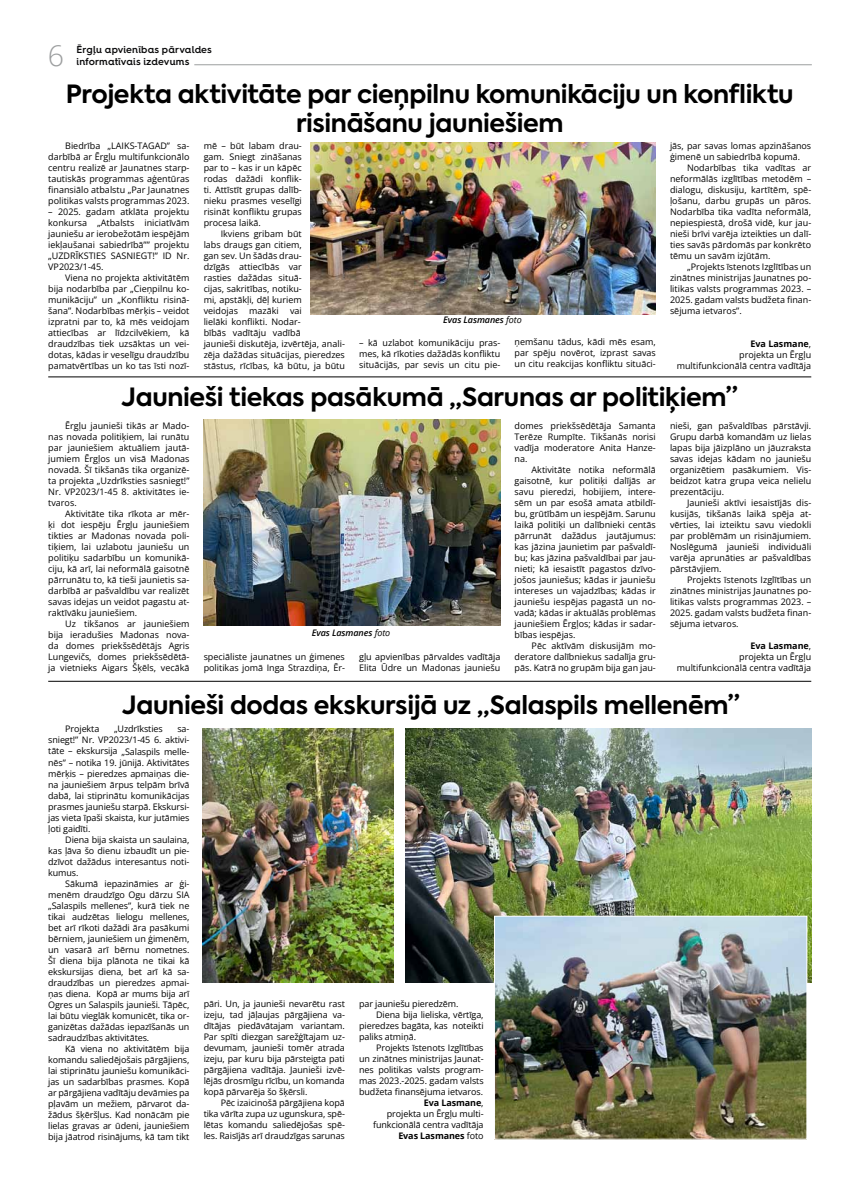
<style>
.page{position:relative;width:851px;height:1191px;background:#fff}
.page>*{position:absolute;margin:0;border:0;box-sizing:border-box;transform-origin:0 0}
.t1{font:300 28.5px "Open Sans";color:#9c9e9f}
.t2{font:700 25px/29px "Axiforma";letter-spacing:-.015em;color:#000;text-align:center}
.t3{font:600 10px/12px "Hurme Geometric Sans 4";letter-spacing:.01em;color:#0a0a0b}
.t4{font:9px/11px "Open Sans";color:#000;text-align:justify}
.t5{font:italic 600 9px "Open Sans";letter-spacing:-.01em;color:#000}
.t6{font:700 9px "Open Sans";letter-spacing:-.01em;color:#000}
.s1{font-weight:700}
.s2{font-weight:400}
</style>
<div class="page">
<hr style="left:194px;top:64px;width:617px;height:1px;background:#9c9e9f">
<hr style="left:48px;top:681px;width:763px;height:1px;background:#000">
<hr style="left:48px;top:377px;width:763px;height:1px;background:#000">
<img style="left:405px;top:729px;width:406px;height:253px">
<img style="left:202px;top:729px;width:191px;height:254px">
<img style="left:496px;top:917px;width:309px;height:220px">
<div style="left:494px;top:915px;width:313px;height:224px;border:1px solid #fff"></div>
<img style="left:204px;top:420px;width:296px;height:205px">
<img style="left:310px;top:142px;width:345px;height:173px">
<h1 class="t1" style="left:48px;top:36px;width:18px">6</h1>
<p class="t3" style="left:77px;top:44px;width:137px">Ērgļu apvienības pārvaldes informatīvais izdevums</p>
<h2 class="t2" style="left:66px;top:80px;width:729px">Projekta aktivitāte par cieņpilnu komunikāciju un konfliktu risināšanu jauniešiem</h2>
<p class="t4" style="left:48px;top:140px;width:143px;text-indent:17px">Biedrība „LAIKS-TAGAD” sa&shy;darbībā ar Ērgļu multifunkcionālo centru realizē ar Jaunatnes starp&shy;tautiskās programmas aģentūras finansiālo atbalstu „Par Jaunatnes politikas valsts programmas 2023.</p>
<p class="t4" style="left:48px;top:206px;width:143px">– 2025. gadam atklāta projektu konkursa „Atbalsts iniciatīvām jauniešu ar ierobežotām iespējām iekļaušanai sabiedrībā”” projektu „UZDRĪKSTIES SASNIEGT!” ID Nr.<br>VP2023/1-45.</p>
<p class="t4" style="left:48px;top:272px;width:143px;text-indent:17px">Viena no projekta aktivitātēm bija nodarbība par „Cieņpilnu ko&shy;munikāciju” un „Konfliktu risinā&shy;šana”. Nodarbības mērķis – veidot izpratni par to, kā mēs veidojam attiecības ar līdzcilvēkiem, kā draudzības tiek uzsāktas un vei&shy;dotas, kādas ir veselīgu draudzību pamatvērtības un ko tas īsti nozī-</p>
<p class="t4" style="left:670px;top:140px;width:143px">jās, par savas lomas apzināšanos ģimenē un sabiedrībā kopumā.</p>
<p class="t4" style="left:670px;top:162px;width:143px;text-indent:17px">Nodarbības tika vadītas ar neformālās izglītības metodēm – dialogu, diskusiju, kartītēm, spē&shy;ļošanu, darbu grupās un pāros.<br>Nodarbība tika vadīta neformālā, nepiespiestā, drošā vidē, kur jau&shy;nieši brīvi varēja izteikties un dalī&shy;ties savās pārdomās par konkrēto tēmu un savām izjūtām.</p>
<p class="t4" style="left:670px;top:261px;width:143px;text-indent:17px">„Projekts īstenots Izglītības un zinātnes ministrijas Jaunatnes po&shy;litikas valsts programmas 2023. – 2025. gadam valsts budžeta finan&shy;sējuma ietvaros”.</p>
<p class="t4" style="left:676px;top:338px;width:136px;text-align:right"><span class="s1">Eva Lasmane</span>,<br>projekta un Ērgļu multifunkcionālā centra vadītāja</p>
<p class="t4" style="left:204px;top:139px;width:100px">mē – būt labam drau&shy;gam. Sniegt zināšanas par to – kas ir un kāpēc rodas dažādi konflik&shy;ti. Attīstīt grupas dalīb&shy;nieku prasmes veselīgi risināt konfliktu grupas procesa laikā.</p>
<p class="t4" style="left:204px;top:227px;width:143px;text-align:left;text-indent:17px">Ikviens gribam būt<br>labs draugs gan citiem,<br>gan sev. Un šādās drau-<br>dzīgās attiecībās var<br>rasties dažādas situā-<br>cijas, sakritības, notiku-<br>mi, apstākļi, dēļ kuriem<br>veidojas mazāki vai<br>lielāki konflikti. Nodar-<br>bībās vadītāju vadībā<br>jaunieši diskutēja, izvērtēja, anali&shy;zēja dažādas situācijas, pieredzes stāstus, rīcības, kā būtu, ja būtu</p>
<p class="t5" style="left:443px;top:314px;width:80px">Evas Lasmanes <span class="s2">foto</span></p>
<p class="t4" style="left:514px;top:336px;width:143px">ņemšanu tādus, kādi mēs esam, par spēju novērot, izprast savas un citu reakcijas konfliktu situāci-</p>
<p class="t4" style="left:359px;top:337px;width:143px">– kā uzlabot komunikāciju pras&shy;mes, kā rīkoties dažādās konfliktu situācijās, par sevis un citu pie-</p>
<h2 class="t2" style="left:121px;top:383px;width:618px">Jaunieši tiekas pasākumā „Sarunas ar politiķiem”</h2>
<p class="t4" style="left:48px;top:419px;width:143px;text-indent:17px">Ērgļu jaunieši tikās ar Mado&shy;nas novada politiķiem, lai runātu par jauniešiem aktuāliem jautā&shy;jumiem Ērgļos un visā Madonas novadā. Šī tikšanās tika organizē&shy;ta projekta „Uzdrīksties sasniegt!” Nr. VP2023/1-45 8. aktivitātes ie&shy;tvaros.</p>
<p class="t4" style="left:48px;top:507px;width:143px;text-indent:17px">Aktivitāte tika rīkota ar mēr&shy;ķi dot iespēju Ērgļu jauniešiem tikties ar Madonas novada poli&shy;tiķiem, lai uzlabotu jauniešu un politiķu sadarbību un komunikā&shy;ciju, kā arī, lai neformālā gaisotnē pārrunātu to, kā tieši jaunietis sa&shy;darbībā ar pašvaldību var realizēt savas idejas un veidot pagastu at&shy;raktīvāku jauniešiem.</p>
<p class="t4" style="left:48px;top:617px;width:143px;text-indent:17px">Uz tikšanos ar jauniešiem bija ieradušies Madonas nova&shy;da domes priekšsēdētājs Agris Lungevičs, domes priekšsēdētā&shy;ja vietnieks Aigars Šķēls, vecākā</p>
<p class="t4" style="left:670px;top:419px;width:143px">nieši, gan pašvaldības pārstāvji.<br>Grupu darbā komandām uz lielas lapas bija jāizplāno un jāuzraksta savas idejas kādam no jauniešu organizētiem pasākumiem. Vis&shy;beidzot katra grupa veica nelielu prezentāciju.</p>
<p class="t4" style="left:670px;top:496px;width:143px;text-indent:17px">Jaunieši aktīvi iesaistījās dis&shy;kusijās, tikšanās laikā spēja at&shy;vērties, lai izteiktu savu viedokli par problēmām un risinājumiem.<br>Noslēgumā jaunieši individuāli varēja aprunāties ar pašvaldības pārstāvjiem.</p>
<p class="t4" style="left:670px;top:573px;width:143px;text-indent:17px">Projekts īstenots Izglītības un zinātnes ministrijas Jaunatnes po&shy;litikas valsts programmas 2023. – 2025. gadam valsts budžeta finan&shy;sējuma ietvaros.</p>
<p class="t4" style="left:676px;top:639px;width:136px;text-align:right"><span class="s1">Eva Lasmane</span>,<br>projekta un Ērgļu multifunkcionālā centra vadītāja</p>
<p class="t4" style="left:514px;top:419px;width:143px">domes priekšsēdētāja Samanta Terēze Rumpīte. Tikšanās norisi vadīja moderatore Anita Hanze&shy;na.</p>
<p class="t4" style="left:514px;top:463px;width:143px;text-indent:17px">Aktivitāte notika neformālā gaisotnē, kur politiķi dalījās ar savu pieredzi, hobijiem, intere&shy;sēm un par esošā amata atbildī&shy;bu, grūtībām un iespējām. Sarunu laikā politiķi un dalībnieki centās pārrunāt dažādus jautājumus: kas jāzina jaunietim par pašvaldī&shy;bu; kas jāzina pašvaldībai par jau&shy;nieti; kā iesaistīt pagastos dzīvo&shy;jošos jauniešus; kādas ir jauniešu intereses un vajadzības; kādas ir jauniešu iespējas pagastā un no&shy;vadā; kādas ir aktuālās problēmas jauniešiem Ērgļos; kādas ir sadar&shy;bības iespējas.</p>
<p class="t4" style="left:514px;top:639px;width:143px;text-indent:17px">Pēc aktīvām diskusijām mo&shy;deratore dalībniekus sadalīja gru&shy;pās. Katrā no grupām bija gan jau-</p>
<p class="t5" style="left:312px;top:627px;width:80px">Evas Lasmanes <span class="s2">foto</span></p>
<p class="t4" style="left:359px;top:650px;width:143px">gļu apvienības pārvaldes vadītāja<br>Elita Ūdre un Madonas jauniešu</p>
<p class="t4" style="left:204px;top:650px;width:143px">speciāliste jaunatnes un ģimenes politikas jomā Inga Strazdiņa, Ēr-</p>
<h2 class="t2" style="left:122px;top:690px;width:619px">Jaunieši dodas ekskursijā uz „Salaspils mellenēm”</h2>
<p class="t4" style="left:65px;top:723px;width:36px">Projekta</p>
<p class="t4" style="left:114px;top:723px;width:50px">„Uzdrīksties</p>
<p class="t4" style="left:48px;top:723px;width:143px;text-indent:129px">sa&shy;sniegt!” Nr. VP2023/1-45 6. aktivi&shy;tāte – ekskursija „Salaspils melle&shy;nēs” – notika 19. jūnijā. Aktivitātes mērķis – pieredzes apmaiņas die&shy;na jauniešiem ārpus telpām brīvā dabā, lai stiprinātu komunikācijas prasmes jauniešu starpā. Ekskursi&shy;jas vieta īpaši skaista, kur jutāmies ļoti gaidīti.</p>
<p class="t4" style="left:48px;top:833px;width:143px;text-indent:17px">Diena bija skaista un saulaina, kas ļāva šo dienu izbaudīt un pie&shy;dzīvot dažādus interesantus noti&shy;kumus.</p>
<p class="t4" style="left:48px;top:877px;width:143px;text-indent:17px">Sākumā iepazināmies ar ģi&shy;menēm draudzīgo Ogu dārzu SIA „Salaspils mellenes”, kurā tiek ne tikai audzētas lielogu mellenes, bet arī rīkoti dažādi āra pasākumi bērniem, jauniešiem un ģimenēm, un vasarā arī bērnu nometnes.<br>Šī diena bija plānota ne tikai kā ekskursijas diena, bet arī kā sa&shy;draudzības un pieredzes apmai&shy;ņas diena. Kopā ar mums bija arī Ogres un Salaspils jaunieši. Tāpēc, lai būtu vieglāk komunicēt, tika or&shy;ganizētas dažādas iepazīšanās un sadraudzības aktivitātes.</p>
<p class="t4" style="left:48px;top:1042px;width:143px;text-indent:17px">Kā viena no aktivitātēm bija komandu saliedējošais pārgājiens, lai stiprinātu jauniešu komunikāci&shy;jas un sadarbības prasmes. Kopā ar pārgājiena vadītāju devāmies pa pļavām un mežiem, pārvarot da&shy;žādus šķēršļus. Kad nonācām pie lielas gravas ar ūdeni, jauniešiem bija jāatrod risinājums, kā tam tikt</p>
<p class="t4" style="left:204px;top:997px;width:143px">pāri. Un, ja jaunieši nevarētu rast izeju, tad jāļaujas pārgājiena va&shy;dītājas piedāvātajam variantam.<br>Par spīti diezgan sarežģītajam uz&shy;devumam, jaunieši tomēr atrada izeju, par kuru bija pārsteigta pati pārgājiena vadītāja. Jaunieši izvē&shy;lējās drosmīgu rīcību, un komanda kopā pārvarēja šo šķērsli.</p>
<p class="t4" style="left:204px;top:1096px;width:143px;text-indent:17px">Pēc izaicinošā pārgājiena kopā tika vārīta zupa uz ugunskura, spē&shy;lētas komandu saliedējošas spē&shy;les. Raisījās arī draudzīgas sarunas</p>
<p class="t4" style="left:359px;top:997px;width:101px">par jauniešu pieredzēm.</p>
<p class="t4" style="left:376px;top:1008px;width:109px">Diena bija lieliska, vērtīga,</p>
<p class="t4" style="left:359px;top:1019px;width:126px">pieredzes bagāta, kas noteikti</p>
<p class="t4" style="left:359px;top:1030px;width:58px">paliks atmiņā.</p>
<p class="t4" style="left:376px;top:1041px;width:109px">Projekts īstenots Izglītības</p>
<p class="t4" style="left:359px;top:1052px;width:126px">un zinātnes ministrijas Jaunat-</p>
<p class="t4" style="left:359px;top:1063px;width:126px">nes politikas valsts program-</p>
<p class="t4" style="left:359px;top:1074px;width:126px">mas 2023.-2025. gadam valsts</p>
<p class="t4" style="left:359px;top:1085px;width:125px">budžeta finansējuma ietvaros.</p>
<p class="t6" style="left:424px;top:1096px;width:61px">Eva Lasmane<span class="s2">,</span></p>
<p class="t4" style="left:387px;top:1107px;width:98px">projekta un Ērgļu multi-</p>
<p class="t4" style="left:373px;top:1118px;width:112px">funkcionālā centra vadītāja</p>
<p class="t6" style="left:398px;top:1129px;width:87px">Evas Lasmanes <span class="s2">foto</span></p>
</div>
